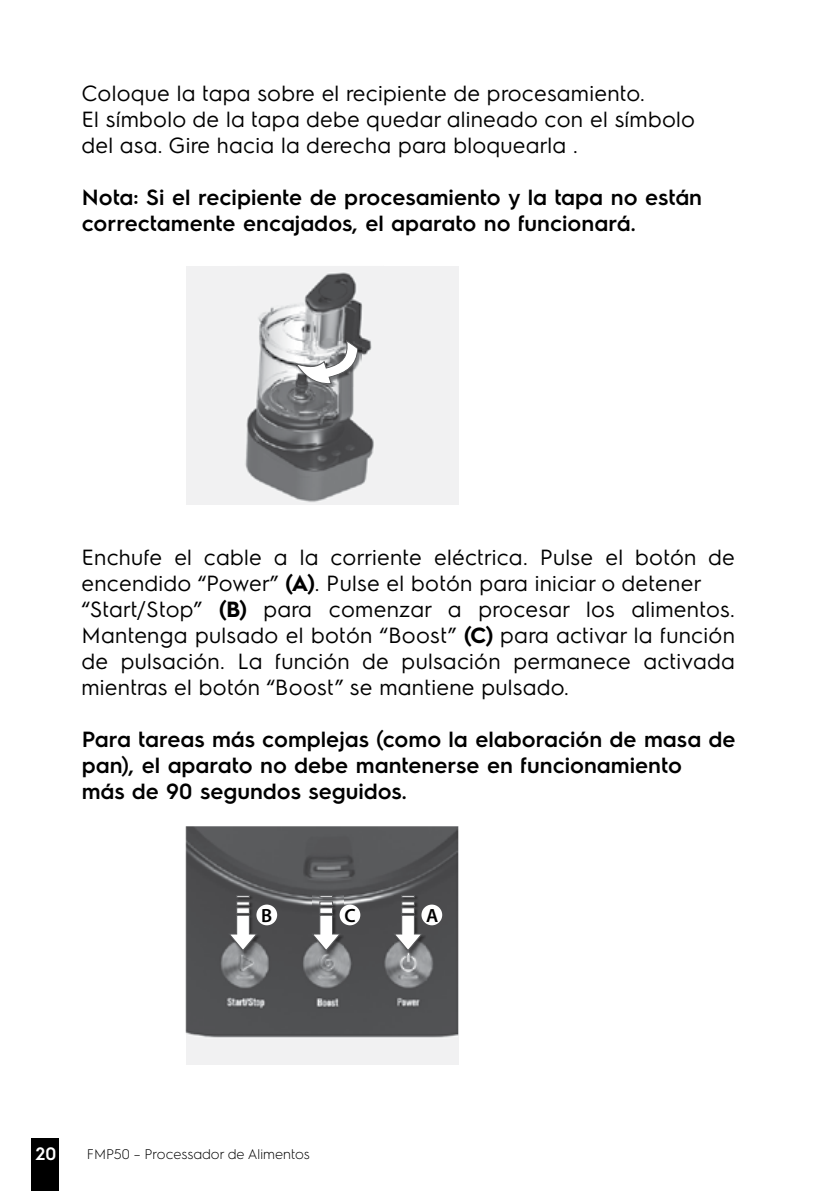
<style>
.page{position:relative;width:840px;height:1191px;background:#fff}
.page>*{position:absolute;margin:0;border:0;box-sizing:border-box;transform-origin:0 0}
.t1{font:22px/26px "Electrolux Sans";color:#000}
.t2{font:600 22px/26px "Electrolux Sans";color:#000}
.t3{font:600 19.2px "Myriad Pro";color:#000}
.t4{font:600 18px "Electrolux Sans";color:#fff}
.t5{font:300 14px "Electrolux Sans";color:#000}
.s1{font-weight:700}
</style>
<div class="page">
<div style="left:31px;top:1137px;width:28px;height:54px;background:#000"></div>
<div style="left:186px;top:266px;width:272px;height:238px;background:#f1f1f2"></div>
<img style="left:245px;top:272px;width:129px;height:230px">
<img style="left:296px;top:341px;width:65px;height:46px">
<svg style="left:294px;top:341px;width:64px;height:43px"></svg>
<img style="left:186px;top:826px;width:272px;height:238px">
<img style="left:312px;top:895px;width:31px;height:59px">
<svg style="left:311px;top:894px;width:30px;height:57px"></svg>
<img style="left:394px;top:895px;width:31px;height:59px">
<svg style="left:392px;top:894px;width:31px;height:57px"></svg>
<img style="left:229px;top:895px;width:31px;height:59px">
<svg style="left:227px;top:894px;width:31px;height:57px"></svg>
<div style="left:339px;top:904px;width:21px;height:21px;background:#fff;border-radius:50%"></div>
<div style="left:421px;top:904px;width:21px;height:21px;background:#fff;border-radius:50%"></div>
<div style="left:256px;top:904px;width:21px;height:21px;background:#fff;border-radius:50%"></div>
<p class="t1" style="left:82px;top:79px;width:615px">Coloque la tapa sobre el recipiente de procesamiento.<br>El símbolo de la tapa debe quedar alineado con el símbolo del asa. Gire hacia la derecha para bloquearla .</p>
<p class="t2" style="left:82px;top:183px;width:621px">Nota: Si el recipiente de procesamiento y la tapa no están correctamente encajados, el aparato no funcionará.</p>
<p class="t1" style="left:82px;top:543px;width:655px">Enchufe el cable a la corriente eléctrica. Pulse el botón de encendido “Power” <span class="s1">(A)</span>. Pulse el botón para iniciar o detener “Start/Stop” <span class="s1">(B)</span> para comenzar a procesar los alimentos.<br>Mantenga pulsado el botón “Boost” <span class="s1">(C)</span> para activar la función de pulsación. La función de pulsación permanece activada mientras el botón “Boost” se mantiene pulsado.</p>
<p class="t2" style="left:82px;top:725px;width:655px">Para tareas más complejas (como la elaboración de masa de pan), el aparato no debe mantenerse en funcionamiento<br>más de 90 segundos seguidos.</p>
<p class="t3" style="left:261px;top:903px;width:13px">B</p>
<p class="t3" style="left:344px;top:903px;width:13px">C</p>
<p class="t3" style="left:426px;top:903px;width:14px">A</p>
<p class="t4" style="left:35px;top:1141px;width:22px">20</p>
<p class="t5" style="left:87px;top:1144px;width:224px">FMP50 – Processador de Alimentos</p>
</div>
